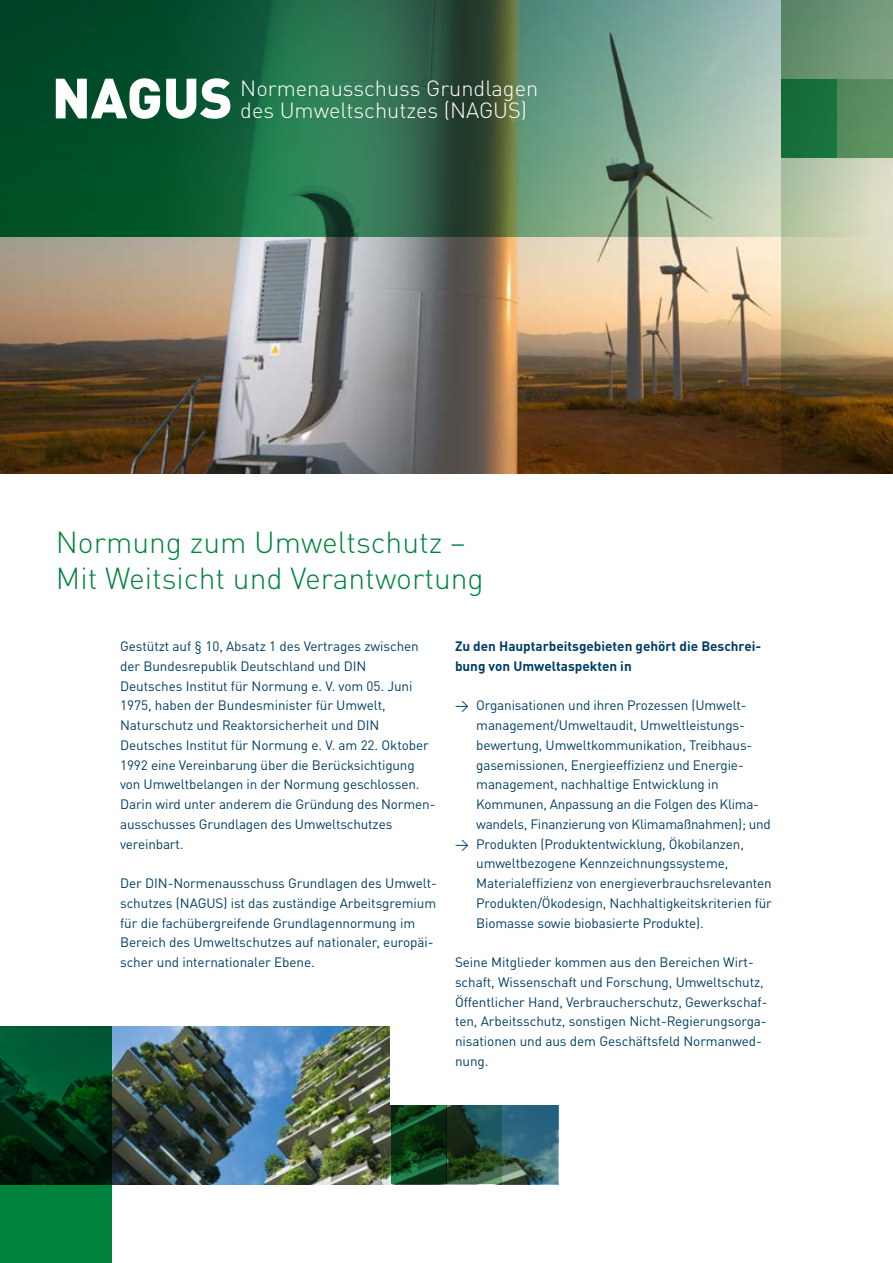
<style>
.page{position:relative;width:893px;height:1263px;background:#fff}
.page>*{position:absolute;margin:0;border:0;box-sizing:border-box;transform-origin:0 0}
.t1{font:900 55.8px "DINOT";color:#fff}
.t2{font:300 30px/36px "DINOT";color:#00843d}
.t3{font:300 21.75px/22.5px "DINOT";color:#fff}
.t4{font:13.5px/19.8px "DINOT";letter-spacing:-.01em;color:#003e65}
.t5{font:700 13.5px/19.8px "DINOT";color:#003e65}
</style>
<div class="page">
<img style="left:0;top:237px;width:781px;height:237px">
<img style="left:112px;top:1026px;width:279px;height:158px">
<svg style="left:0;top:0;width:781px;height:237px;background:#3f7759"></svg>
<svg style="left:0;top:1026px;width:112px;height:237px;background:#005126"></svg>
<svg style="left:781px;top:158px;width:112px;height:316px;background:#9e936f"></svg>
<div style="left:781px;top:0;width:112px;height:79px;background:linear-gradient(to right,#598665,#7fa183)"></div>
<svg style="left:502px;top:1105px;width:56px;height:79px;background:#386a79"></svg>
<div style="left:837px;top:79px;width:56px;height:79px;background:#598e5f"></div>
<svg style="left:446px;top:1105px;width:56px;height:79px;background:#214332"></svg>
<div style="left:781px;top:79px;width:56px;height:79px;background:#16703a"></div>
<svg style="left:391px;top:1105px;width:55px;height:79px;background:#0c3d1b"></svg>
<h1 class="t1" style="left:52px;top:61px;width:182px">NAGUS</h1>
<h3 class="t3" style="left:240px;top:77px;width:299px">Normenausschuss Grundlagen des Umweltschutzes (NAGUS)</h3>
<h2 class="t2" style="left:56px;top:523px;width:429px">Normung zum Umweltschutz –<br>Mit Weitsicht und Verantwortung</h2>
<p class="t4" style="left:120px;top:636px;width:317px">Gestützt auf § 10, Absatz 1 des Vertrages zwischen der Bundesrepublik Deutschland und DIN<br>Deutsches Institut für Normung e. V. vom 05. Juni 1975, haben der Bundesminister für Umwelt, Naturschutz und Reaktorsicherheit und DIN Deutsches Institut für Normung e. V. am 22. Oktober 1992 eine Vereinbarung über die Berücksichtigung von Umweltbelangen in der Normung geschlossen.<br>Darin wird unter anderem die Gründung des Normen&shy;ausschusses Grundlagen des Umweltschutzes vereinbart.</p>
<p class="t4" style="left:120px;top:873px;width:318px">Der DIN-Normenausschuss Grundlagen des Umwelt&shy;schutzes (NAGUS) ist das zuständige Arbeitsgremium für die fachübergreifende Grundlagennormung im Bereich des Umweltschutzes auf nationaler, europäi&shy;scher und internationaler Ebene.</p>
<p class="t5" style="left:455px;top:636px;width:308px">Zu den Hauptarbeitsgebieten gehört die Beschrei&shy;bung von Umweltaspekten in</p>
<p class="t4" style="left:476px;top:695px;width:296px;text-indent:-21px">→ Organisationen und ihren Prozessen (Umwelt&shy;management/Umweltaudit, Umweltleistungs&shy;bewertung, Umweltkommunikation, Treibhaus&shy;gasemissionen, Energieeffizienz und Energie&shy;management, nachhaltige Entwicklung in Kommunen, Anpassung an die Folgen des Klima&shy;wandels, Finanzierung von Klimamaßnahmen); und</p>
<p class="t4" style="left:476px;top:833px;width:297px;text-indent:-21px">→ Produkten (Produktentwicklung, Ökobilanzen, umweltbezogene Kennzeichnungssysteme, Materialeffizienz von energieverbrauchsrelevanten Produkten/Ökodesign, Nachhaltigkeitskriterien für Biomasse sowie biobasierte Produkte).</p>
<p class="t4" style="left:455px;top:952px;width:314px">Seine Mitglieder kommen aus den Bereichen Wirt&shy;schaft, Wissenschaft und Forschung, Umweltschutz, Öffentlicher Hand, Verbraucherschutz, Gewerkschaf&shy;ten, Arbeitsschutz, sonstigen Nicht-Regierungsorga&shy;nisationen und aus dem Geschäftsfeld Normanwed&shy;nung.</p>
</div>
